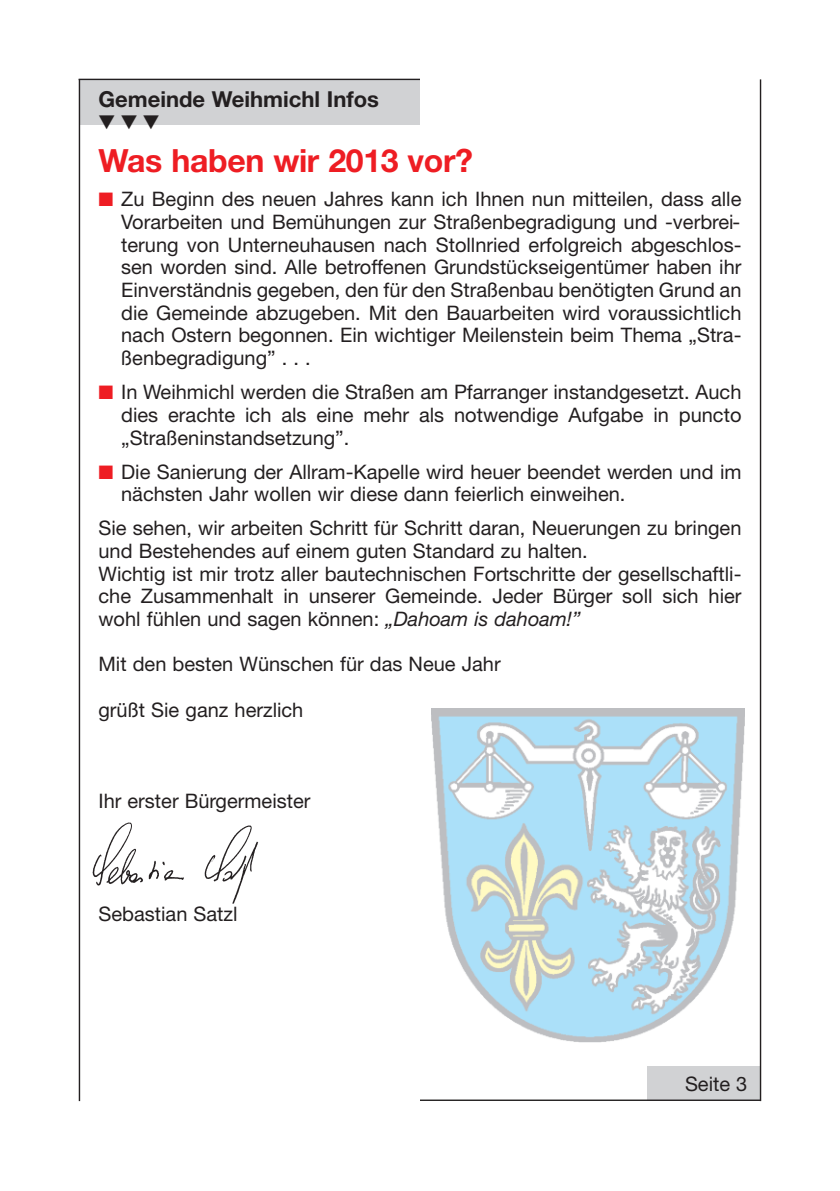
<style>
.page{position:relative;width:840px;height:1191px;background:#fff}
.page>*{position:absolute;margin:0;border:0;box-sizing:border-box;transform-origin:0 0}
.t1{font:700 32px "Helvetica Neue";letter-spacing:-.01em;color:#ee1d23}
.t2{font:700 22px "Helvetica Neue";color:#231f20}
.t3{font:20px/22.6px "Helvetica Neue";color:#231f20;text-align:justify}
.s1{font-family:"European Pi Three";font-size:18px;color:#ee1d23}
.s2{font-style:italic}
</style>
<div class="page">
<div style="left:79px;top:79px;width:341px;height:46px;background:#d1d2d4"></div>
<hr style="left:79px;top:79px;width:1px;height:1022px;background:#231f20">
<hr style="left:79px;top:79px;width:341px;height:1px;background:#231f20">
<img style="left:92px;top:822px;width:167px;height:82px">
<img style="left:431px;top:708px;width:313px;height:334px">
<div style="left:646px;top:1066px;width:114px;height:34px;background:#d1d2d4"></div>
<hr style="left:420px;top:1099px;width:340px;height:2px;background:#231f20">
<hr style="left:759px;top:79px;width:1px;height:1022px;background:#231f20">
<p class="t2" style="left:98px;top:91px;width:282px">Gemeinde Weihmichl Infos</p>
<h1 class="t1" style="left:98px;top:149px;width:376px">Was haben wir 2013 vor?</h1>
<p class="t3" style="left:121px;top:190px;width:621px;text-indent:-23px"><span class="s1">-</span> Zu Beginn des neuen Jahres kann ich Ihnen nun mitteilen, dass alle Vorarbeiten und Bemühungen zur Straßenbegradigung und -verbrei&shy;terung von Unterneuhausen nach Stollnried erfolgreich abgeschlos&shy;sen worden sind. Alle betroffenen Grundstückseigentümer haben ihr Einverständnis gegeben, den für den Straßenbau benötigten Grund an die Gemeinde abzugeben. Mit den Bauarbeiten wird voraussichtlich nach Ostern begonnen. Ein wichtiger Meilenstein beim Thema „Stra&shy;ßenbegradigung” . . .</p>
<p class="t3" style="left:121px;top:383px;width:621px;text-indent:-23px"><span class="s1">-</span> In Weihmichl werden die Straßen am Pfarranger instandgesetzt. Auch dies erachte ich als eine mehr als notwendige Aufgabe in puncto „Straßeninstandsetzung”.</p>
<p class="t3" style="left:121px;top:462px;width:621px;text-indent:-23px"><span class="s1">-</span> Die Sanierung der Allram-Kapelle wird heuer beendet werden und im nächsten Jahr wollen wir diese dann feierlich einweihen.</p>
<p class="t3" style="left:98px;top:519px;width:644px;text-align:left">Sie sehen, wir arbeiten Schritt für Schritt daran, Neuerungen zu bringen und Bestehendes auf einem guten Standard zu halten.<br>Wichtig ist mir trotz aller bautechnischen Fortschritte der gesellschaftli&shy;che Zusammenhalt in unserer Gemeinde. Jeder Bürger soll sich hier wohl fühlen und sagen können: <span class="s2">„Dahoam is dahoam!”</span></p>
<p class="t3" style="left:98px;top:655px;width:403px">Mit den besten Wünschen für das Neue Jahr</p>
<p class="t3" style="left:98px;top:700px;width:206px">grüßt Sie ganz herzlich</p>
<p class="t3" style="left:98px;top:791px;width:213px">Ihr erster Bürgermeister</p>
<p class="t3" style="left:98px;top:904px;width:140px">Sebastian Satzl</p>
<p class="t3" style="left:684px;top:1074px;width:64px">Seite 3</p>
</div>
